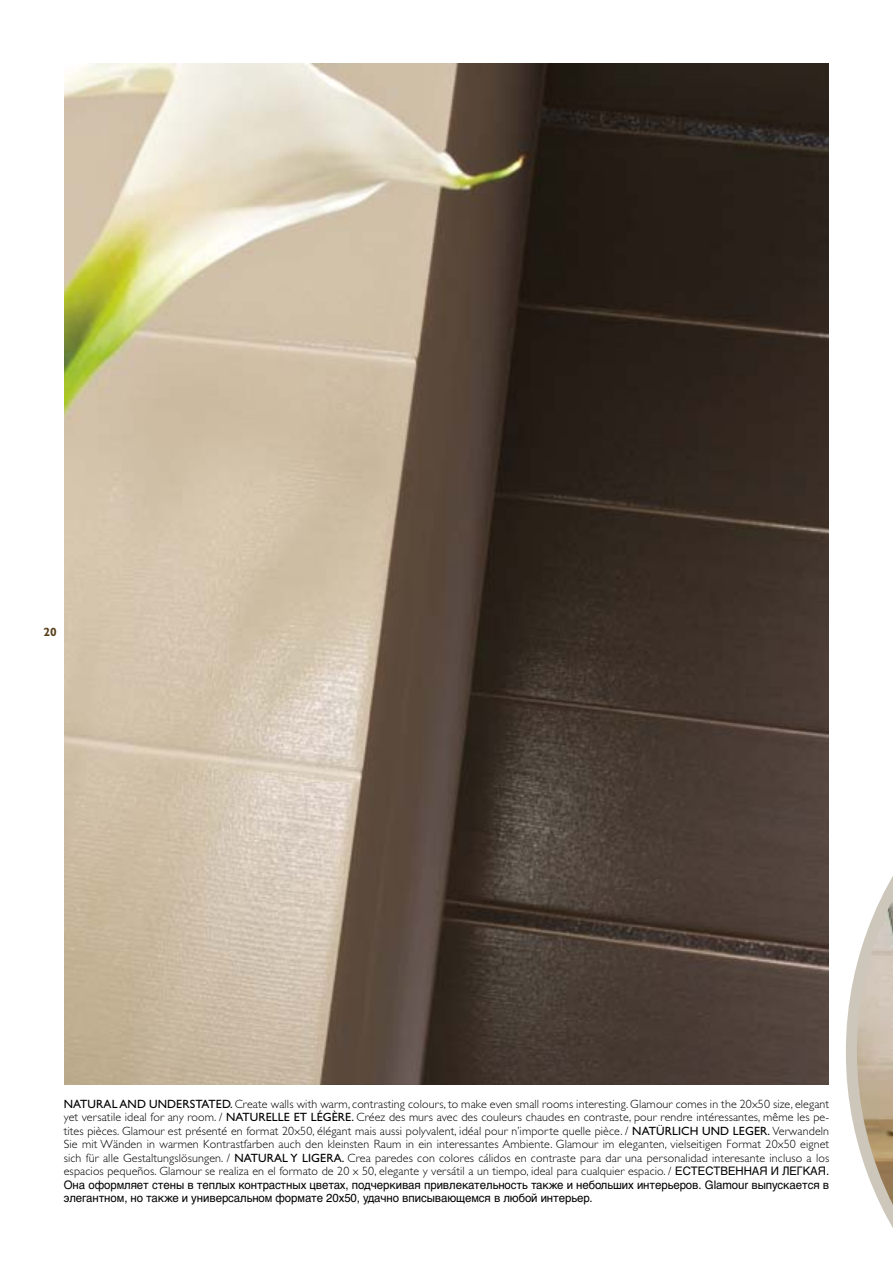
<style>
.page{position:relative;width:893px;height:1263px;background:#fff}
.page>*{position:absolute;margin:0;border:0;box-sizing:border-box;transform-origin:0 0}
.t1{font:300 12px/13.5px "Gill Sans";letter-spacing:.01em;color:#000001;text-align:justify}
.t2{font:700 12px "Gill Sans";color:#58411b}
.t3{font:11.7px/13.5px "Helvetica Cyr Upright";letter-spacing:-.005em;color:#000001}
.s1{font-weight:400}
.s2{font-family:"Helvetica Cyr Upright";font-weight:400;font-size:11.7px}
</style>
<div class="page">
<svg style="left:846px;top:876px;width:47px;height:352px"></svg>
<img style="left:857px;top:899px;width:36px;height:306px">
<img style="left:64px;top:64px;width:765px;height:1020px">
<p class="t2" style="left:44px;top:625px;width:15px">20</p>
<p class="t1" style="left:64px;top:1097px;width:767px"><span class="s1">NATURAL AND UNDERSTATED.</span> Create walls with warm, contrasting colours, to make even small rooms interesting. Glamour comes in the 20x50 size, elegant yet versatile ideal for any room. / <span class="s1">NATURELLE ET LÉGÈRE.</span> Créez des murs avec des couleurs chaudes en contraste, pour rendre intéressantes, même les pe&shy;tites pièces. Glamour est présenté en format 20x50, élégant mais aussi polyvalent, idéal pour n’importe quelle pièce. / <span class="s1">NATÜRLICH UND LEGER.</span> Verwandeln Sie mit Wänden in warmen Kontrastfarben auch den kleinsten Raum in ein interessantes Ambiente. Glamour im eleganten, vielseitigen Format 20x50 eignet sich für alle Gestaltungslösungen. / <span class="s1">NATURAL Y LIGERA.</span> Crea paredes con colores cálidos en contraste para dar una personalidad interesante incluso a los espacios pequeños. Glamour se realiza en el formato de 20 x 50, elegante y versátil a un tiempo, ideal para cualquier espacio. / <span class="s2">ЕСТЕСТВЕННАЯ И ЛЕГКАЯ.</span></p>
<p class="t3" style="left:64px;top:1178px;width:767px">Она оформляет стены в теплых контрастных цветах, подчеркивая привлекательность также и небольших интерьеров. Glamour выпускается в элегантном, но также и универсальном формате 20х50, удачно вписывающемся в любой интерьер.</p>
</div>
